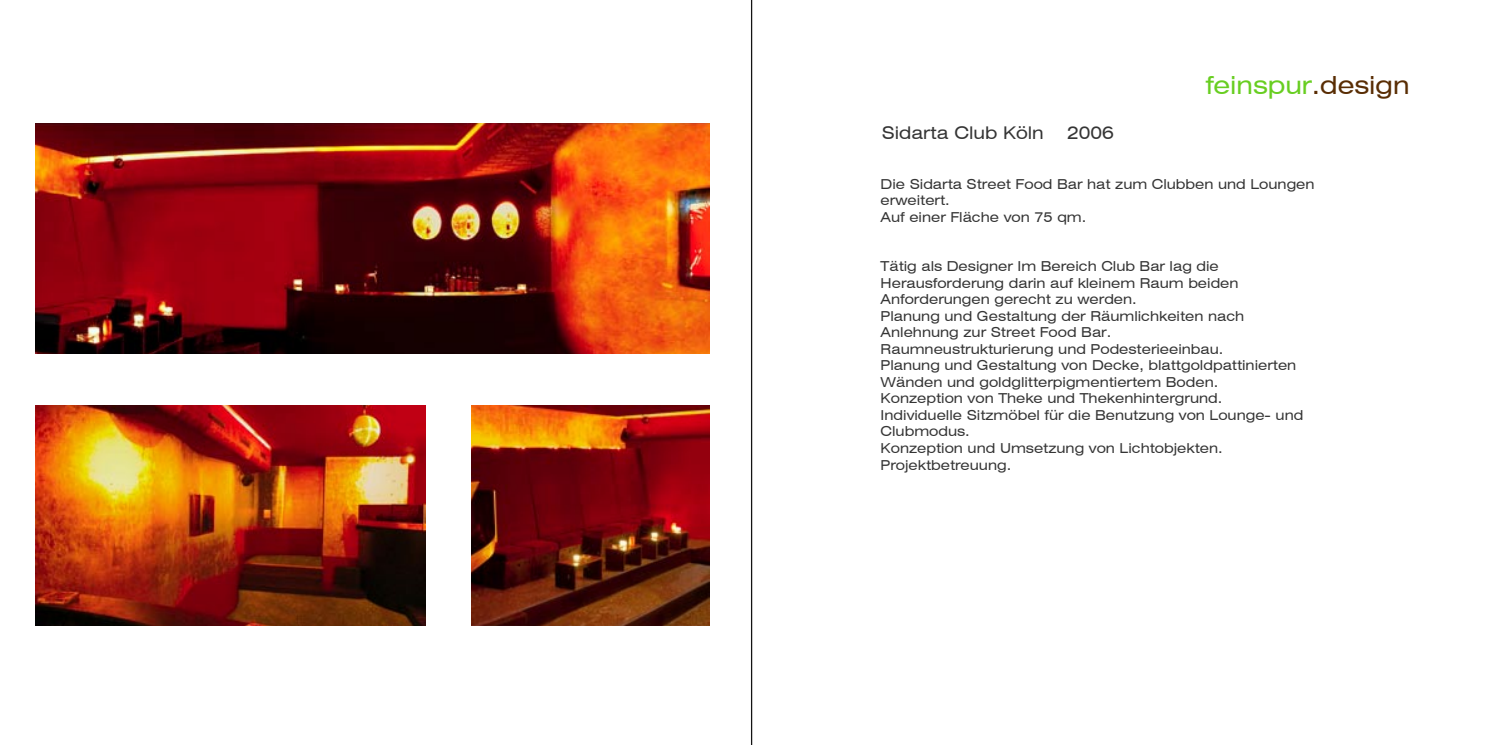
<style>
.page{position:relative;width:1489px;height:745px;background:#fff}
.page>*{position:absolute;margin:0;border:0;box-sizing:border-box;transform-origin:0 0}
.t1{font:expanded 25px "Swiss 721 BT";color:#68ce21}
.t2{font:expanded 17.5px "Swiss 721 BT";color:#353535}
.t3{font:expanded 13.75px/16.5px "Swiss 721 BT";color:#353535}
.s1{color:#592d04}
</style>
<div class="page">
<hr style="left:751px;top:0;width:1px;height:744px;background:#141414">
<img style="left:35px;top:123px;width:674px;height:230px">
<img style="left:35px;top:405px;width:390px;height:220px">
<img style="left:471px;top:405px;width:238px;height:220px">
<h1 class="t1" style="left:1205px;top:70px;width:206px">feinspur<span class="s1">.design</span></h1>
<p class="t2" style="left:881px;top:122px;width:163px">Sidarta Club Köln</p>
<p class="t2" style="left:1067px;top:122px;width:48px">2006</p>
<p class="t3" style="left:880px;top:175px;width:435px">Die Sidarta Street Food Bar hat zum Clubben und Loungen erweitert.</p>
<p class="t3" style="left:880px;top:208px;width:207px">Auf einer Fläche von 75 qm.</p>
<p class="t3" style="left:880px;top:258px;width:359px">Tätig als Designer Im Bereich Club Bar lag die<br>Herausforderung darin auf kleinem Raum beiden<br>Anforderungen gerecht zu werden.</p>
<p class="t3" style="left:880px;top:307px;width:365px">Planung und Gestaltung der Räumlichkeiten nach<br>Anlehnung zur Street Food Bar.</p>
<p class="t3" style="left:880px;top:340px;width:344px">Raumneustrukturierung und Podesterieeinbau.</p>
<p class="t3" style="left:880px;top:357px;width:417px">Planung und Gestaltung von Decke, blattgoldpattinierten<br>Wänden und goldglitterpigmentiertem Boden.</p>
<p class="t3" style="left:880px;top:390px;width:343px">Konzeption von Theke und Thekenhintergrund.</p>
<p class="t3" style="left:880px;top:406px;width:424px">Individuelle Sitzmöbel für die Benutzung von Lounge- und<br>Clubmodus.</p>
<p class="t3" style="left:880px;top:439px;width:343px">Konzeption und Umsetzung von Lichtobjekten.</p>
<p class="t3" style="left:880px;top:456px;width:132px">Projektbetreuung.</p>
</div>
